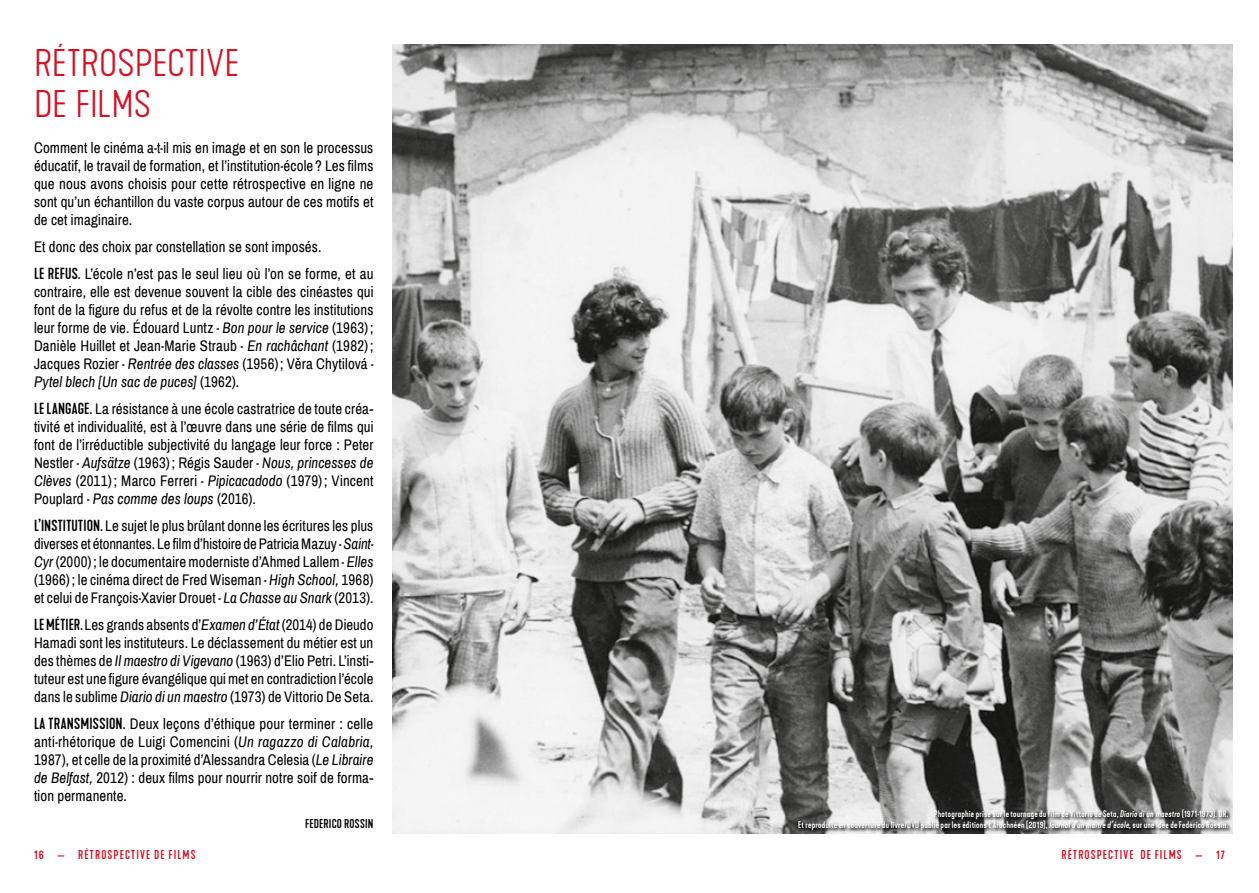
<style>
.page{position:relative;width:1259px;height:893px;background:#fff}
.page>*{position:absolute;margin:0;border:0;box-sizing:border-box;transform-origin:0 0}
.Titre_de_partie{font:300 expanded 36px/40.5px "Kapra Neue";color:#d51224}
.Prog_-_Paragraphe{font:15px/18px "Archivo Narrow";letter-spacing:.01em;color:#000;text-align:justify}
.Prog_-_Paragraphe-2{font:500 15px "Kapra Neue";color:#000}
.B2b_-_Production{font:500 12px "Kapra Neue";letter-spacing:.095em;color:#d51224}
.Prog_-_Paragraphe-3{font:500 12px "Kapra Neue";color:#000}
.Légende{font:500 9px/11.2px "Kapra Neue";letter-spacing:.02em;color:#fff;text-align:right}
.s1{font-family:"Kapra Neue";font-weight:500}
.s2{font-style:italic}
</style>
<div class="page">
<img style="left:392px;top:45px;width:841px;height:788px">
<svg style="left:797px;top:807px;width:434px;height:27px;background:#7c7c7c"></svg>
<p class="Titre_de_partie" style="left:34px;top:44px;width:207px">RÉTROSPECTIVE<br>DE FILMS</p>
<p class="Prog_-_Paragraphe" style="left:34px;top:139px;width:341px">Comment le cinéma a-t-il mis en image et en son le processus éducatif, le travail de formation, et l’institution-école ? Les films que nous avons choisis pour cette rétrospective en ligne ne sont qu’un échantillon du vaste corpus autour de ces motifs et de cet imaginaire.</p>
<p class="Prog_-_Paragraphe" style="left:34px;top:238px;width:289px">Et donc des choix par constellation se sont imposés.</p>
<p class="Prog_-_Paragraphe-2" style="left:34px;top:264px;width:21px">LE REFUS</p>
<p class="Prog_-_Paragraphe" style="left:34px;top:265px;width:341px;text-indent:44px"><span class="s1">.</span> L’école n’est pas le seul lieu où l’on se forme, et au contraire, elle est devenue souvent la cible des cinéastes qui font de la figure du refus et de la révolte contre les institutions leur forme de vie. Édouard Luntz - <span class="s2">Bon pour le service</span> (1963); Danièle Huillet et Jean-Marie Straub - <span class="s2">En rachâchant</span> (1982); Jacques Rozier - <span class="s2">Rentrée des classes</span> (1956); Věra Chytilová - <span class="s2">Pytel blech [Un sac de puces]</span> (1962).</p>
<p class="Prog_-_Paragraphe-2" style="left:34px;top:399px;width:20px">LE LANGAGE</p>
<p class="Prog_-_Paragraphe" style="left:34px;top:400px;width:341px;text-indent:56px"><span class="s1">.</span> La résistance à une école castratrice de toute créa&shy;tivité et individualité, est à l’œuvre dans une série de films qui font de l’irréductible subjectivité du langage leur force : Peter Nestler - <span class="s2">Aufsätze</span> (1963); Régis Sauder - <span class="s2">Nous, princesses de Clèves</span> (2011); Marco Ferreri - <span class="s2">Pipicacadodo</span> (1979); Vincent Pouplard - <span class="s2">Pas comme des loups</span> (2016).</p>
<p class="Prog_-_Paragraphe-2" style="left:34px;top:516px;width:14px">L’INSTITUTION</p>
<p class="Prog_-_Paragraphe" style="left:34px;top:517px;width:341px;text-indent:66px"><span class="s1">.</span> Le sujet le plus brûlant donne les écritures les plus diverses et étonnantes. Le film d’histoire de Patricia Mazuy - <span class="s2">Saint-Cyr</span> (2000); le documentaire moderniste d’Ahmed Lallem - <span class="s2">Elles </span>(1966); le cinéma direct de Fred Wiseman - <span class="s2">High School,</span> 1968) et celui de François-Xavier Drouet - <span class="s2">La Chasse au Snark</span> (2013).</p>
<p class="Prog_-_Paragraphe" style="left:34px;top:616px;width:341px"><span class="s1">LE MÉTIER.</span> Les grands absents d’<span class="s2">Examen d’État</span> (2014) de Dieudo Hamadi sont les instituteurs. Le déclassement du métier est un des thèmes de <span class="s2">Il maestro di Vigevano</span> (1963) d’Elio Petri. L’insti&shy;tuteur est une figure évangélique qui met en contradiction l’école dans le sublime <span class="s2">Diario di un maestro</span> (1973) de Vittorio De Seta.</p>
<p class="Prog_-_Paragraphe-2" style="left:34px;top:714px;width:22px">LA TRANSMISSION</p>
<p class="Prog_-_Paragraphe" style="left:34px;top:715px;width:341px;text-indent:89px"><span class="s1">.</span> Deux leçons d’éthique pour terminer : celle anti-rhétorique de Luigi Comencini (<span class="s2">Un ragazzo di Calabria, </span>1987), et celle de la proximité d’Alessandra Celesia (<span class="s2">Le Libraire de Belfast,</span> 2012) : deux films pour nourrir notre soif de forma&shy;tion permanente.</p>
<p class="Prog_-_Paragraphe-3" style="left:305px;top:816px;width:6px">FEDERICO</p>
<p class="Prog_-_Paragraphe-3" style="left:344px;top:816px;width:6px">ROSSIN</p>
<p class="Légende" style="left:798px;top:808px;width:432px">Photographie prise sur le tournage du film de Vittorio de Seta, <span class="s2">Diario di un maestro</span> (1971-1973). DR.<br>Et reproduite en couverture du livre/DVD publié par les éditions L’Arachnéen (2019), <span class="s2">Journal d’un maître d’école,</span> sur une idée de Federico Rossin.</p>
<p class="B2b_-_Production" style="left:34px;top:847px;width:63px">16 — RÉTROS</p>
<p class="B2b_-_Production" style="left:114px;top:847px;width:13px">PECTIVE</p>
<p class="B2b_-_Production" style="left:154px;top:847px;width:21px">DE FILMS</p>
<p class="B2b_-_Production" style="left:1061px;top:847px;width:165px">Rétrospective de films — 17</p>
</div>
